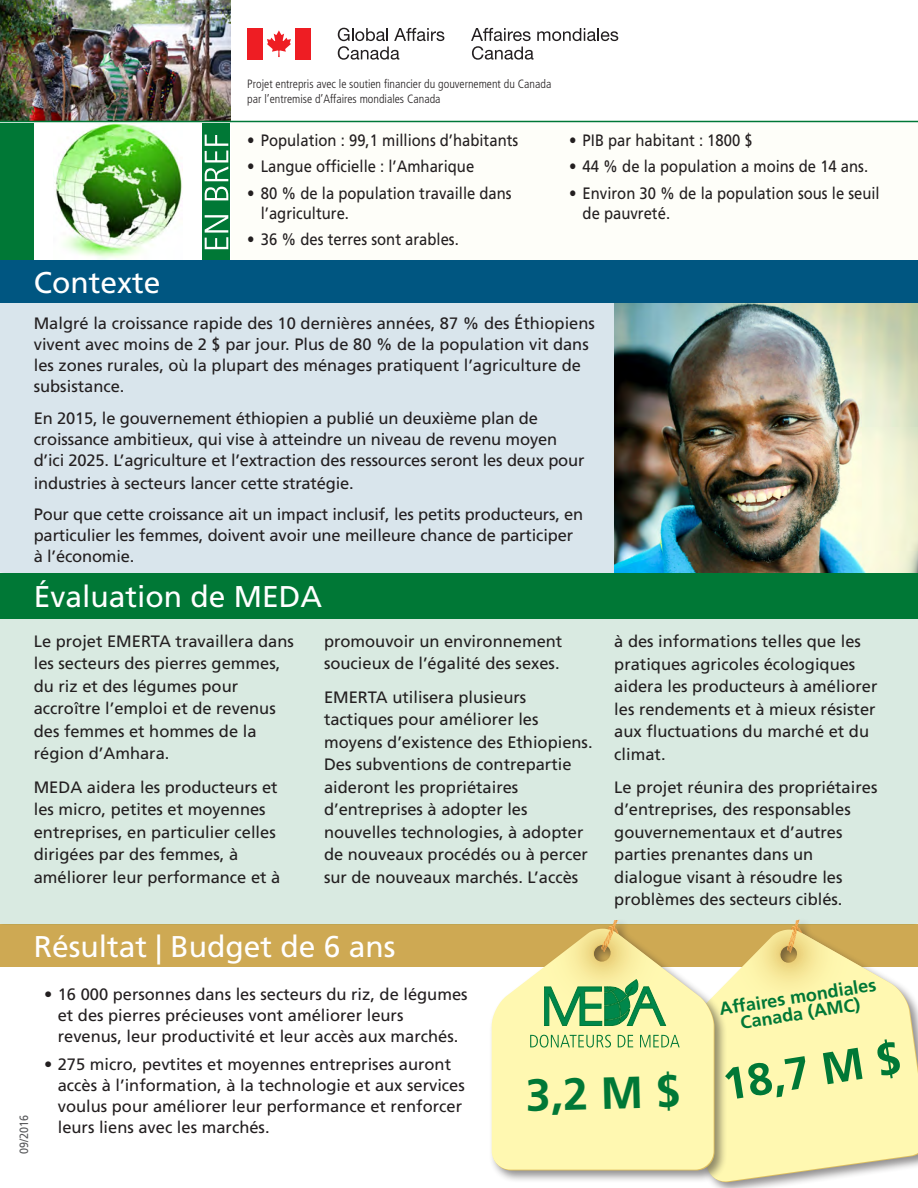
<style>
.page{position:relative;width:918px;height:1188px;background:#fff}
.page>*{position:absolute;margin:0;border:0;box-sizing:border-box;transform-origin:0 0}
.t1{font:700 45px "Frutiger LT Std";color:#007836}
.t2{font:30px "Frutiger LT Std";color:#fff}
.t3{font:700 18px/16.8px "Frutiger LT Std";color:#007836;text-align:center}
.Body_Text{font:16.5px/22.5px "Frutiger LT Std";color:#231f20}
.Body_Text-2{font:16.5px/19.8px "Frutiger LT Std";color:#231f20;scale:.9 1}
.t4{font:300 condensed 12px/14.4px "Frutiger LT Std";color:#231f20}
.t5{font:12px "Frutiger LT Std";color:#57585a;scale:.9 1}
</style>
<div class="page">
<img style="left:53px;top:123px;width:129px;height:137px">
<div style="left:0;top:924px;width:918px;height:43px;background:#cea953"></div>
<div style="left:0;top:303px;width:614px;height:270px;background:#d9e5ec"></div>
<div style="left:0;top:123px;width:34px;height:138px;background:#007836"></div>
<div style="left:231px;top:123px;width:687px;height:138px;background:#fefef9"></div>
<div style="left:0;top:618px;width:918px;height:306px;background:#d9eae1"></div>
<svg style="left:203px;top:123px;width:27px;height:137px"></svg>
<svg style="left:205px;top:135px;width:23px;height:114px"></svg>
<img style="left:0;top:0;width:230px;height:121px">
<img style="left:614px;top:303px;width:304px;height:270px">
<div style="left:0;top:260px;width:918px;height:43px;background:#005681"></div>
<div style="left:0;top:573px;width:918px;height:45px;background:#007836"></div>
<svg style="left:267px;top:30px;width:24px;height:27px"></svg>
<div style="left:247px;top:28px;width:16px;height:31px;background:#ee1d23"></div>
<div style="left:295px;top:28px;width:16px;height:31px;background:#ee1d23"></div>
<svg style="left:471px;top:28px;width:147px;height:32px"></svg>
<svg style="left:338px;top:28px;width:106px;height:32px"></svg>
<div style="left:686px;top:917px;width:232px;height:271px;background:#231f20;opacity:.5"></div>
<svg style="left:728px;top:930px;width:190px;height:253px;background:#f6eca9"></svg>
<svg style="left:787px;top:905px;width:19px;height:48px"></svg>
<hr style="left:0;top:121px;width:918px;height:1px;background:#007836">
<div style="left:489px;top:918px;width:239px;height:266px;background:#231f20;opacity:.5"></div>
<svg style="left:492px;top:929px;width:222px;height:241px"></svg>
<svg style="left:601px;top:921px;width:17px;height:31px"></svg>
<svg style="left:544px;top:980px;width:122px;height:46px;background:#88c07d"></svg>
<svg style="left:530px;top:1035px;width:150px;height:13px;background:#c0d892"></svg>
<h2 class="t2" style="left:34px;top:265px;width:128px">Contexte</h2>
<p class="t4" style="left:247px;top:77px;width:306px">Projet entrepris avec le soutien financier du gouvernement du Canada par l’entremise d’Affaires mondiales Canada</p>
<p class="Body_Text-2" style="left:247px;top:130px;width:303px">• Population : 99,1 millions d’habitants</p>
<p class="Body_Text-2" style="left:247px;top:157px;width:254px">• Langue officielle : l’Amharique</p>
<p class="Body_Text-2" style="left:261px;top:183px;width:280px;text-indent:-14px">• 80 % de la population travaille dans l’agriculture.</p>
<p class="Body_Text-2" style="left:247px;top:230px;width:237px">• 36 % des terres sont arables.</p>
<p class="Body_Text-2" style="left:569px;top:130px;width:205px">• PIB par habitant : 1800 $</p>
<p class="Body_Text-2" style="left:569px;top:157px;width:334px">• 44 % de la population a moins de 14 ans.</p>
<p class="Body_Text-2" style="left:583px;top:183px;width:332px;text-indent:-14px">• Environ 30 % de la population sous le seuil de pauvreté.</p>
<p class="Body_Text" style="left:34px;top:313px;width:563px;line-height:21px">Malgré la croissance rapide des 10 dernières années, 87 % des Éthiopiens vivent avec moins de 2 $ par jour. Plus de 80 % de la population vit dans les zones rurales, où la plupart des ménages pratiquent l’agriculture de subsistance.</p>
<p class="Body_Text" style="left:34px;top:408px;width:552px;line-height:21px">En 2015, le gouvernement éthiopien a publié un deuxième plan de croissance ambitieux, qui vise à atteindre un niveau de revenu moyen d’ici 2025. L’agriculture et l’extraction des ressources seront les deux pour</p>
<p class="Body_Text" style="left:34px;top:472px;width:322px">industries à secteurs lancer cette stratégie.</p>
<p class="Body_Text" style="left:34px;top:504px;width:551px;line-height:21px">Pour que cette croissance ait un impact inclusif, les petits producteurs, en particulier les femmes, doivent avoir une meilleure chance de participer à l’économie.</p>
<h2 class="t2" style="left:34px;top:579px;width:290px">Évaluation de MEDA</h2>
<p class="Body_Text" style="left:34px;top:630px;width:262px">Le projet EMERTA travaillera dans les secteurs des pierres gemmes, du riz et des légumes pour accroître l’emploi et de revenus des femmes et hommes de la région d’Amhara.</p>
<p class="Body_Text" style="left:34px;top:776px;width:248px">MEDA aidera les producteurs et les micro, petites et moyennes entreprises, en particulier celles dirigées par des femmes, à améliorer leur performance et à</p>
<p class="Body_Text" style="left:324px;top:630px;width:240px">promouvoir un environnement soucieux de l’égalité des sexes.</p>
<p class="Body_Text" style="left:324px;top:686px;width:270px">EMERTA utilisera plusieurs tactiques pour améliorer les moyens d’existence des Ethiopiens.<br>Des subventions de contrepartie aideront les propriétaires d’entreprises à adopter les nouvelles technologies, à adopter de nouveaux procédés ou à percer sur de nouveaux marchés. L’accès</p>
<h2 class="t2" style="left:34px;top:929px;width:363px">Résultat | Budget de 6 ans</h2>
<p class="Body_Text" style="left:614px;top:630px;width:265px">à des informations telles que les pratiques agricoles écologiques aidera les producteurs à améliorer les rendements et à mieux résister aux fluctuations du marché et du climat.</p>
<p class="Body_Text" style="left:614px;top:776px;width:265px">Le projet réunira des propriétaires d’entreprises, des responsables gouvernementaux et d’autres parties prenantes dans un dialogue visant à résoudre les problèmes des secteurs ciblés.</p>
<p class="t5" style="left:17px;top:1154px;width:45px;rotate:-90deg">09/2016</p>
<p class="Body_Text" style="left:58px;top:984px;width:411px;line-height:21px;text-indent:-14px">• 16 000 personnes dans les secteurs du riz, de légumes et des pierres précieuses vont améliorer leurs revenus, leur productivité et leur accès aux marchés.</p>
<p class="Body_Text" style="left:58px;top:1054px;width:409px;line-height:21px;text-indent:-14px">• 275 micro, pevtites et moyennes entreprises auront accès à l’information, à la technologie et aux services voulus pour améliorer leur performance et renforcer leurs liens avec les marchés.</p>
<p class="t1" style="left:525px;top:1068px;width:157px;rotate:-1deg">3,2 M $</p>
<p class="t3" style="left:718px;top:1001px;width:160px;rotate:-9deg">Affaires mondiales<br>Canada (AMC)</p>
<p class="t1" style="left:719px;top:1059px;width:182px;rotate:-9deg">18,7 M $</p>
</div>
